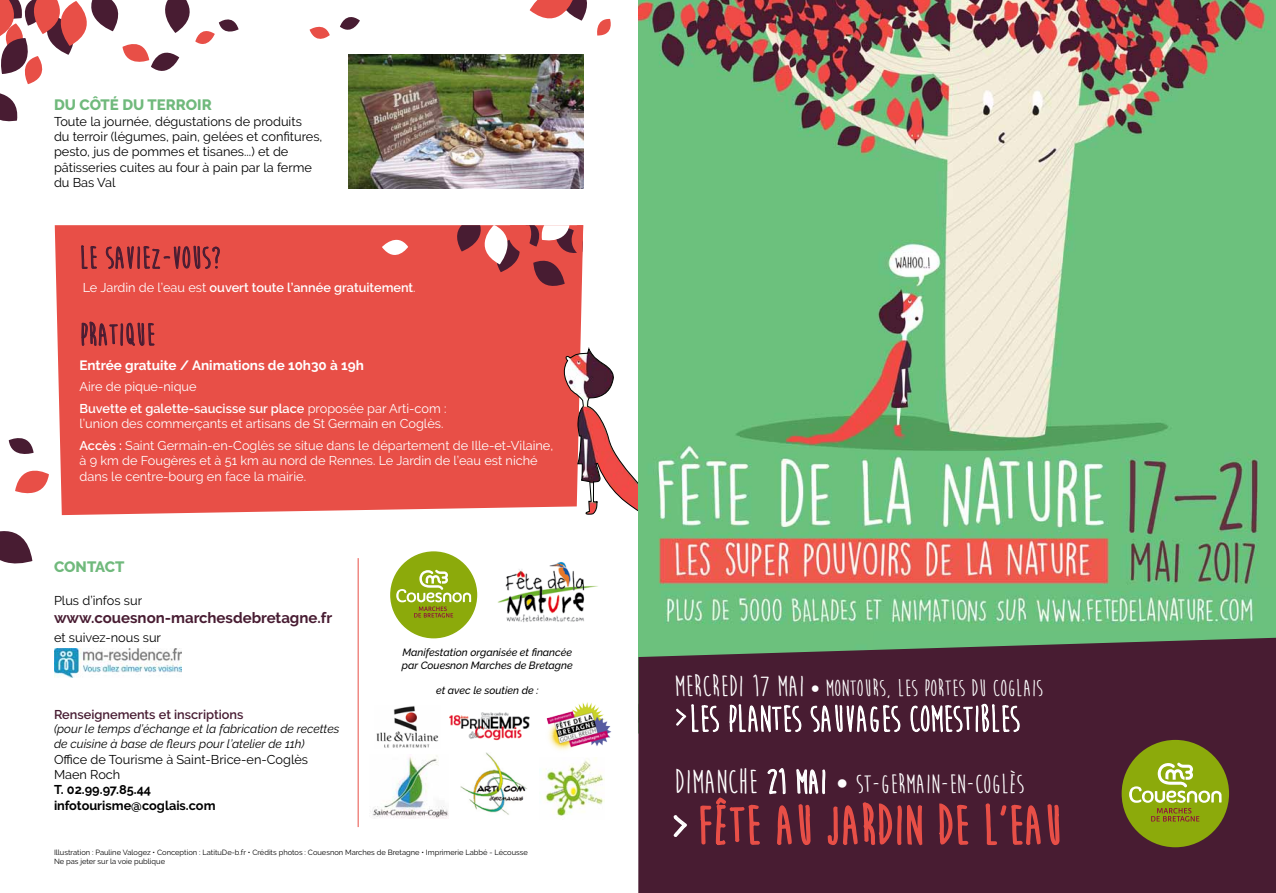
<style>
.page{position:relative;width:1276px;height:893px;background:#fff}
.page>*{position:absolute;margin:0;border:0;box-sizing:border-box;transform-origin:0 0}
.t1{font:700 55.5px "Moon Flower";color:#e84f47}
.t2{font:700 31.5px "Moon Flower";color:#481c32}
.t3{font:700 27.3px "Moon Flower";color:#fff}
.t4{font:700 24px "Moon Flower";color:#fff}
.t5{font:700 15px "Raleway";color:#481c32}
.t6{font:800 15px "Raleway";color:#70b97c}
.t7{font:700 13.5px "Raleway";color:#fff}
.t8{font:12.75px/21.8px "Raleway";color:#fff}
.t9{font:12.75px/15.3px "Raleway";color:#000}
.t10{font:600 12.75px "Raleway";color:#fff}
.t11{font:700 12.75px/15.3px "Raleway";color:#000}
.t12{font:600 12.75px "Raleway";color:#481c32}
.t13{font:italic 12px/15.3px "Raleway";color:#000}
.t14{font:italic 500 10.5px/12.6px "Raleway";color:#000}
.t15{font:7.5px/9px "Raleway";color:#000}
.s1{font-weight:400}
.s2{font-weight:600}
.s3{font-size:30px}
.s4{font-size:21px}
.s5{font-size:34.05px}
.s6{font-size:49.2px;color:#fff}
</style>
<div class="page">
<div style="left:55px;top:225px;width:527px;height:290px;background:#e84f47"></div>
<svg style="left:561px;top:349px;width:77px;height:166px"></svg>
<img style="left:370px;top:754px;width:78px;height:65px">
<img style="left:460px;top:753px;width:67px;height:62px">
<img style="left:541px;top:772px;width:64px;height:45px">
<img style="left:376px;top:706px;width:63px;height:42px">
<img style="left:539px;top:702px;width:73px;height:70px">
<img style="left:449px;top:712px;width:81px;height:29px">
<img style="left:638px;top:0;width:638px;height:442px">
<div style="left:1081px;top:588px;width:195px;height:50px;background:#6bc17e"></div>
<img style="left:661px;top:591px;width:595px;height:39px">
<svg style="left:638px;top:638px;width:638px;height:255px;background:#4a2837"></svg>
<img style="left:497px;top:561px;width:101px;height:61px">
<img style="left:55px;top:648px;width:126px;height:30px">
<div style="left:1121px;top:740px;width:108px;height:107px;background:#8caa0b;border-radius:50%"></div>
<svg style="left:1129px;top:762px;width:92px;height:59px"></svg>
<div style="left:390px;top:551px;width:87px;height:87px;background:#8caa0b;border-radius:50%"></div>
<svg style="left:396px;top:570px;width:75px;height:47px"></svg>
<svg style="left:81px;top:244px;width:16px;height:42px"></svg>
<svg style="left:106px;top:246px;width:114px;height:40px;background:#cc4643"></svg>
<svg style="left:81px;top:298px;width:74px;height:64px;background:#d34844"></svg>
<img style="left:349px;top:54px;width:235px;height:134px">
<hr style="left:358px;top:558px;width:1px;height:269px;background:#e84f47">
<svg style="left:9px;top:438px;width:40px;height:56px"></svg>
<svg style="left:0;top:531px;width:32px;height:33px"></svg>
<img style="left:638px;top:442px;width:638px;height:146px">
<svg style="left:672px;top:654px;width:388px;height:192px;background:#59293c"></svg>
<svg style="left:309px;top:26px;width:21px;height:13px"></svg>
<svg style="left:340px;top:17px;width:20px;height:13px"></svg>
<svg style="left:530px;top:0;width:81px;height:36px"></svg>
<svg style="left:0;top:0;width:239px;height:122px"></svg>
<svg style="left:382px;top:231px;width:26px;height:34px"></svg>
<svg style="left:445px;top:225px;width:138px;height:76px;background:#cf5754"></svg>
<p class="t6" style="left:54px;top:97px;width:159px">DU CôTé DU TERROIR</p>
<p class="t9" style="left:54px;top:114px;width:270px">Toute la journée, dégustations de produits<br>du terroir (légumes, pain, gelées et confitures, pesto, jus de pommes et tisanes...) et de pâtisseries cuites au four à pain par la ferme du Bas Val</p>
<h2 class="t2" style="left:80px;top:241px;width:143px">LE SAVIEZ-VOUS?</h2>
<p class="t10" style="left:83px;top:280px;width:334px"><span class="s1">Le Jardin de l’eau est</span> ouvert toute l’année gratuitement<span class="s1">.</span></p>
<h2 class="t2" style="left:80px;top:318px;width:77px">PRATIQUE</h2>
<p class="t7" style="left:80px;top:357px;width:286px">Entrée gratuite / Animations de 10h30 à 19h</p>
<p class="t8" style="left:80px;top:376px;width:368px">Aire de pique-nique<br><span class="s2">Buvette et galette-saucisse sur place</span> proposée par Arti-com :</p>
<p class="t8" style="left:80px;top:413px;width:475px">l’union des commerçants et artisans de St Germain en Coglès.<br><span class="s2">Accès :</span> Saint Germain-en-Coglès se situe dans le département de Ille-et-Vilaine,</p>
<p class="t8" style="left:80px;top:453px;width:460px;line-height:15.3px">à 9 km de Fougères et à 51 km au nord de Rennes. Le Jardin de l’eau est niché dans le centre-bourg en face la mairie.</p>
<p class="t6" style="left:54px;top:558px;width:72px">CONTACT</p>
<p class="t9" style="left:54px;top:592px;width:90px">Plus d’infos sur</p>
<p class="t5" style="left:54px;top:609px;width:280px">www.couesnon-marchesdebretagne.fr</p>
<p class="t9" style="left:54px;top:630px;width:109px">et suivez-nous sur</p>
<p class="t14" style="left:402px;top:646px;width:172px">Manifestation organisée et financée par Couesnon Marches de Bretagne</p>
<p class="t14" style="left:436px;top:684px;width:104px">et avec le soutien de :</p>
<h3 class="t4" style="left:674px;top:676px;width:370px"><span class="s3">MERCREDI 17 MAI</span> <span class="s4">•</span> MONTOURS, LES PORTES DU COGLAIS</h3>
<p class="t12" style="left:54px;top:707px;width:191px">Renseignements et inscriptions</p>
<p class="t13" style="left:54px;top:721px;width:287px">(pour le temps d’échange et la fabrication de recettes de cuisine à base de fleurs pour l’atelier de 11h)</p>
<p class="t9" style="left:54px;top:751px;width:256px">Office de Tourisme à Saint-Brice-en-Coglès<br>Maen Roch</p>
<p class="t11" style="left:54px;top:782px;width:163px">T. 02.99.97.85.44 infotourisme@coglais.com</p>
<p class="t15" style="left:54px;top:848px;width:475px">Illustration : Pauline Valogez • Conception : LatituDe-b.fr • Crédits photos : Couesnon Marches de Bretagne • Imprimerie Labbé - Lécousse<br>Ne pas jeter sur la voie publique</p>
<h3 class="t3" style="left:674px;top:770px;width:351px"><span class="s5">DIMANCHE 21 MAI</span> • ST-GERMAIN-EN-COGLÈS</h3>
<h1 class="t1" style="left:667px;top:797px;width:397px"><span class="s6">&gt;</span> FÊTE AU JARDIN DE L’EAU</h1>
</div>
